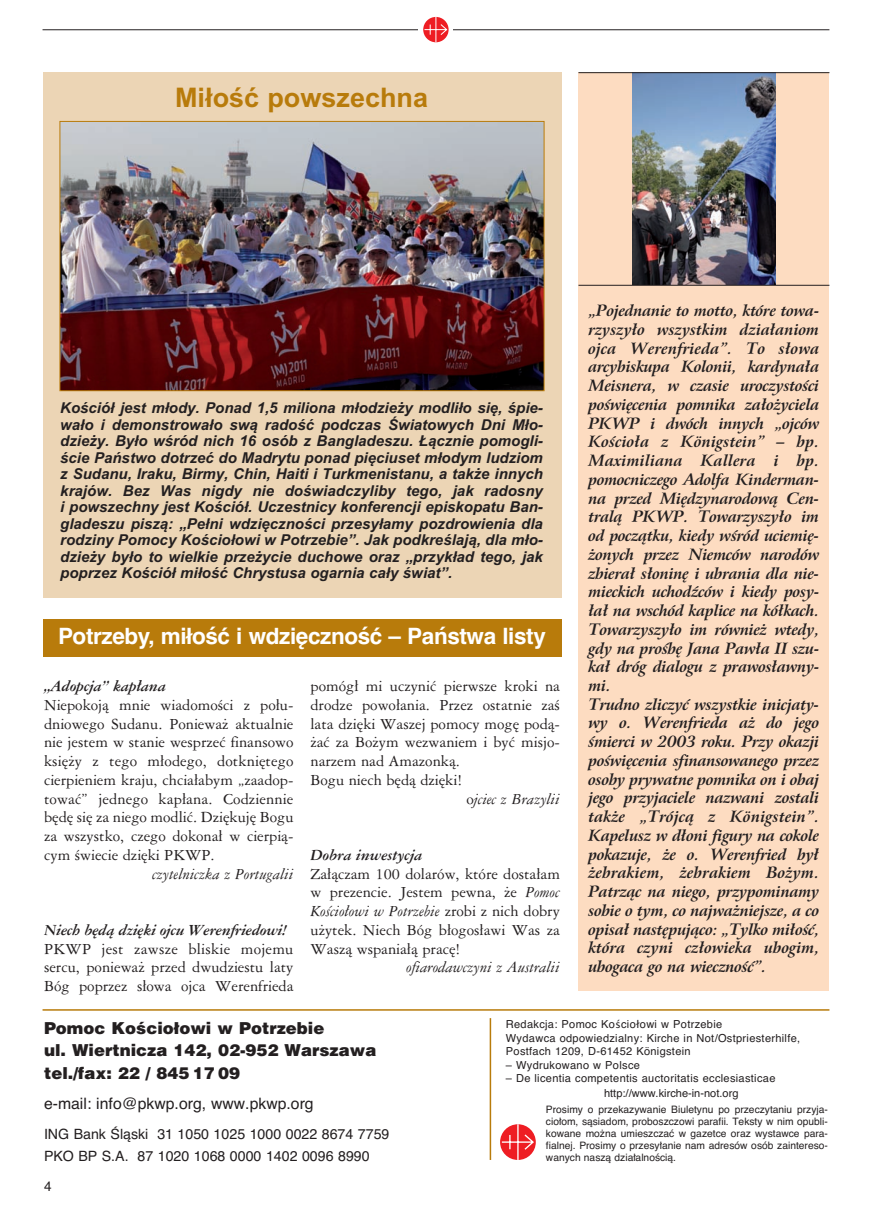
<style>
.page{position:relative;width:872px;height:1212px;background:#fff}
.page>*{position:absolute;margin:0;border:0;box-sizing:border-box;transform-origin:0 0}
.t1{font:700 27px "Arial";color:#b87b0b}
.t2{font:700 22.5px "Helvetica";letter-spacing:-.015em;color:#fff}
.t3{font:16.5px/18.8px "Ameri Garmnd EU";color:#231f20}
.t4{font:italic 16.5px "Ameri Garmnd EU";color:#231f20}
.t5{font:16.5px/22.5px "Helvetica Black Pl";color:#231f20}
.t6{font:italic 700 16.5px "Ameri Garmnd EU";color:#231f20}
.t7{font:italic 700 15.75px/18.8px "Arrus EU";letter-spacing:-.02em;color:#231f20}
.t8{font:italic 700 15px/16.5px "Arial";color:#231f20;text-align:justify}
.t9{font:15px "Helvetica Roman PL";color:#231f20}
.t10{font:13.5px/22.5px "Helvetica Roman PL";color:#231f20}
.t11{font:13.5px "Helvetica";color:#231f20}
.t12{font:10.5px/13.5px "Helvetica Roman PL";letter-spacing:.03em;color:#231f20}
.t13{font:9.75px/12px "Helvetica Roman PL";color:#231f20;text-align:justify}
.s1{font-style:normal}
.s2{font-style:italic}
.s3{font-weight:700;font-style:italic}
.s4{font-family:"Lucida Grande"}
</style>
<div class="page">
<div style="left:578px;top:72px;width:251px;height:919px;background:#fddcc1"></div>
<hr style="left:43px;top:29px;width:786px;height:1px;background:#231f20">
<div style="left:419px;top:17px;width:34px;height:25px;background:#fff"></div>
<svg style="left:423px;top:17px;width:25px;height:25px"></svg>
<hr style="left:43px;top:1009px;width:786px;height:2px;background:#b87b0b">
<hr style="left:489px;top:1018px;width:2px;height:142px;background:#b87b0b">
<div style="left:43px;top:72px;width:518px;height:525px;background:#ecd5b5"></div>
<div style="left:43px;top:619px;width:518px;height:38px;background:#b87b0b"></div>
<svg style="left:500px;top:1124px;width:35px;height:36px"></svg>
<img style="left:62px;top:123px;width:480px;height:266px">
<div style="left:60px;top:121px;width:484px;height:270px;border:1px solid #b87b0b"></div>
<img style="left:632px;top:73px;width:144px;height:212px">
<hr style="left:578px;top:285px;width:251px;height:1px;background:#231f20">
<hr style="left:578px;top:72px;width:251px;height:1px;background:#231f20">
<p class="t1" style="left:175px;top:82px;width:254px">Miłość powszechna</p>
<p class="t8" style="left:60px;top:400px;width:484px">Kościół jest młody. Ponad 1,5 miliona młodzieży modliło się, śpie&shy;wało i demonstrowało swą radość podczas Światowych Dni Mło&shy;dzieży. Było wśród nich 16 osób z Bangladeszu. Łącznie pomogli&shy;ście Państwo dotrzeć do Madrytu ponad pięciuset młodym ludziom z Sudanu, Iraku, Birmy, Chin, Haiti i Turkmenistanu, a także innych krajów. Bez Was nigdy nie doświadczyliby tego, jak radosny i powszechny jest Kościół. Uczestnicy konferencji episkopatu Ban&shy;gladeszu piszą: „Pełni wdzięczności przesyłamy pozdrowienia dla rodziny Pomocy Kościołowi w Potrzebie”. Jak podkreślają, dla mło&shy;dzieży było to wielkie przeżycie duchowe oraz „przykład tego, jak poprzez Kościół miłość Chrystusa ogarnia cały świat”.</p>
<p class="t2" style="left:58px;top:623px;width:489px">Potrzeby, miłość i wdzięczność – Państwa listy</p>
<p class="t6" style="left:44px;top:676px;width:124px">„Adopcja” kapłana</p>
<p class="t3" style="left:44px;top:695px;width:251px">Niepokoją mnie wiadomości z połu-</p>
<p class="t3" style="left:44px;top:714px;width:251px">dniowego Sudanu. Ponieważ aktualnie</p>
<p class="t3" style="left:44px;top:733px;width:251px">nie jestem w stanie wesprzeć finansowo</p>
<p class="t3" style="left:44px;top:751px;width:251px">księży z tego młodego, dotkniętego</p>
<p class="t3" style="left:44px;top:770px;width:251px">cierpieniem kraju, chciałabym „zaadop-</p>
<p class="t3" style="left:44px;top:789px;width:251px">tować” jednego kapłana. Codziennie</p>
<p class="t3" style="left:44px;top:808px;width:251px">będę się za niego modlić. Dziękuję Bogu</p>
<p class="t3" style="left:44px;top:826px;width:251px">za wszystko, czego dokonał w cierpią-</p>
<p class="t3" style="left:44px;top:845px;width:172px">cym świecie dzięki PKWP.</p>
<p class="t4" style="left:152px;top:864px;width:143px">czytelniczka z Portugalii</p>
<p class="t3" style="left:310px;top:676px;width:251px">pomógł mi uczynić pierwsze kroki na</p>
<p class="t3" style="left:310px;top:695px;width:251px">drodze powołania. Przez ostatnie zaś</p>
<p class="t3" style="left:310px;top:714px;width:251px">lata dzięki Waszej pomocy mogę podą-</p>
<p class="t3" style="left:310px;top:732px;width:251px">żać za Bożym wezwaniem i być misjo-</p>
<p class="t3" style="left:310px;top:751px;width:151px">narzem nad Amazonką.</p>
<p class="t3" style="left:310px;top:770px;width:153px">Bogu niech będą dzięki!</p>
<p class="t4" style="left:466px;top:789px;width:95px"><span class="s1">o</span>jciec z Brazylii</p>
<p class="t6" style="left:310px;top:845px;width:113px">Dobra inwestycja</p>
<p class="t3" style="left:310px;top:864px;width:251px">Załączam 100 dolarów, które dostałam</p>
<p class="t3" style="left:310px;top:882px;width:251px">w prezencie. Jestem pewna, że <span class="s2">Pomoc</span></p>
<p class="t4" style="left:310px;top:901px;width:251px">Kościołowi w Potrzebie <span class="s1">zrobi z nich dobry</span></p>
<p class="t3" style="left:310px;top:920px;width:251px">użytek. Niech Bóg błogosławi Was za</p>
<p class="t3" style="left:310px;top:939px;width:151px">Waszą wspaniałą pracę!</p>
<p class="t4" style="left:406px;top:957px;width:155px">ofiarodawczyni z Australii</p>
<p class="t3" style="left:44px;top:920px;width:251px"><span class="s3">Niech będą dzięki ojcu Werenfriedowi!<br></span>PKWP jest zawsze bliskie mojemu sercu, ponieważ przed dwudziestu laty Bóg poprzez słowa ojca Werenfrieda</p>
<p class="t7" style="left:588px;top:301px;width:232px">„Pojednanie to motto, które towa&shy;rzyszyło wszystkim działaniom ojca Werenfrieda”. To słowa arcybiskupa Kolonii, kardynała<br>Meisnera, w czasie uroczystości poświęcenia pomnika założyciela<br>PKWP i dwóch innych „ojców<br>Kościoła z Königstein” – bp.<br>Maximiliana Kallera i bp. pomocniczego Adolfa Kinderman&shy;na przed Międzynarodową Cen&shy;tralą PKWP. Towarzyszyło im od początku, kiedy wśród uciemię&shy;żonych przez Niemców narodów zbierał słoninę i ubrania dla nie&shy;mieckich uchodźców i kiedy posy&shy;łał na wschód kaplice na kółkach.<br>Towarzyszyło im również wtedy, gdy na prośbę Jana Pawła II szu&shy;kał dróg dialogu z prawosławny&shy;mi.<br>Trudno zliczyć wszystkie inicjaty&shy;wy o. Werenfrieda aż do jego śmierci w 2003 roku. Przy okazji poświęcenia sfinansowanego przez osoby prywatne pomnika on i obaj jego przyjaciele nazwani zostali także „Trójcą z Königstein”.<br>Kapelusz w dłoni figury na cokole pokazuje, że o. Werenfried był żebrakiem, żebrakiem Bożym.<br>Patrząc na niego, przypominamy sobie o tym, co najważniejsze, a co opisał następująco: „Tylko miłość, która czyni człowieka ubogim, ubogaca go na wieczność”.</p>
<p class="t5" style="left:44px;top:1016px;width:334px">Pomoc KoÊcio∏owi w Potrzebie<br>ul. Wiertnicza 142, 02-952 Warszawa tel./fax: 22 / 845 17 09</p>
<p class="t9" style="left:44px;top:1094px;width:271px">e-mail: info@pkwp.org, www.pkwp.org</p>
<p class="t10" style="left:44px;top:1122px;width:347px">ING Bank Âlàski 31 1050 1025 1000 0022 8674 7759<br>PKO BP S.A. 87 1020 1068 0000 1402 0096 8990</p>
<p class="t11" style="left:44px;top:1179px;width:9px">4</p>
<p class="t12" style="left:506px;top:1018px;width:296px">Redakcja: Pomoc Ko<span class="s4">ś</span>cio<span class="s4">ł</span>owi w Potrzebie<br>Wydawca odpowiedzialny: Kirche in Not/Ostpriesterhilfe,<br>Postfach 1209, D-61452 Königstein</p>
<p class="t12" style="left:506px;top:1058px;width:136px">– Wydrukowano w Polsce</p>
<p class="t12" style="left:604px;top:1071px;width:173px;line-height:15px;text-indent:-98px">– De licentia competentis auctoritatis ecclesiasticae http://www.kirche-in-not.org</p>
<p class="t13" style="left:546px;top:1103px;width:283px">Prosimy o przekazywanie Biuletynu po przeczytaniu przyja&shy;cio∏om, sàsiadom, proboszczowi parafii. Teksty w nim opubli&shy;kowane mo˝na umieszczaç w gazetce oraz wystawce para&shy;fialnej. Prosimy o przesy∏anie nam adresów osób zaintereso&shy;wanych naszà dzia∏alnoÊcià.</p>
</div>
